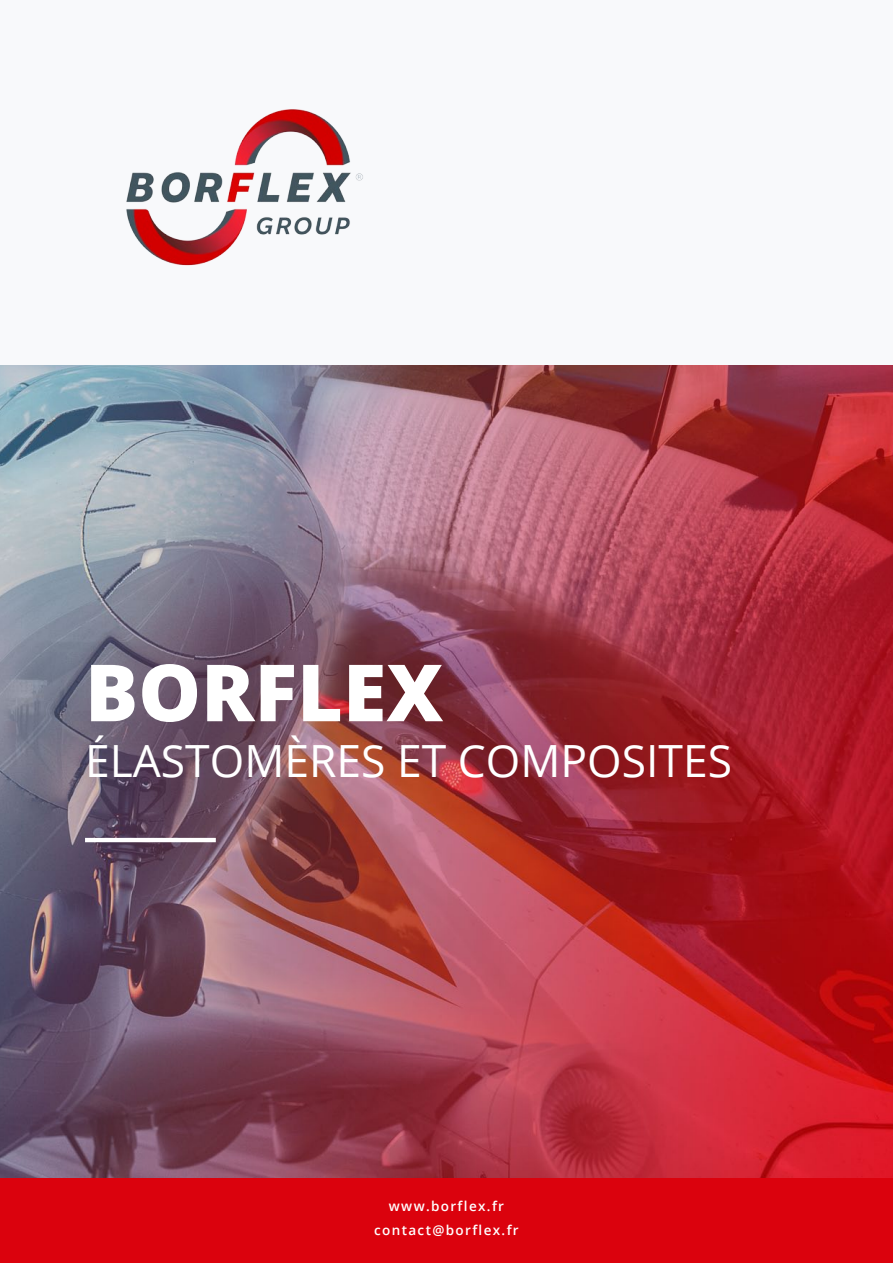
<style>
.page{position:relative;width:893px;height:1263px;background:#fff}
.page>*{position:absolute;margin:0;border:0;box-sizing:border-box;transform-origin:0 0}
.t1{font:800 78.9px "Open Sans";color:#fff}
.t2{font:44.4px "Open Sans";color:#fff}
.t3{font:600 13.5px/24.8px "Open Sans";letter-spacing:.1em;color:#fff;text-align:center}
</style>
<div class="page">
<div style="left:0;top:0;width:893px;height:1178px;background:#f8f9fb"></div>
<div style="left:0;top:1178px;width:893px;height:85px;background:#db020d"></div>
<img style="left:126px;top:109px;width:237px;height:157px">
<img style="left:0;top:366px;width:893px;height:812px">
<hr style="left:85px;top:838px;width:131px;height:4px;background:#fff">
<h1 class="t1" style="left:85px;top:632px;width:360px">BORFLEX</h1>
<h2 class="t2" style="left:85px;top:730px;width:649px">ÉLASTOMÈRES ET COMPOSITES</h2>
<p class="t3" style="left:374px;top:1193px;width:146px">www.borflex.fr contact@borflex.fr</p>
</div>
